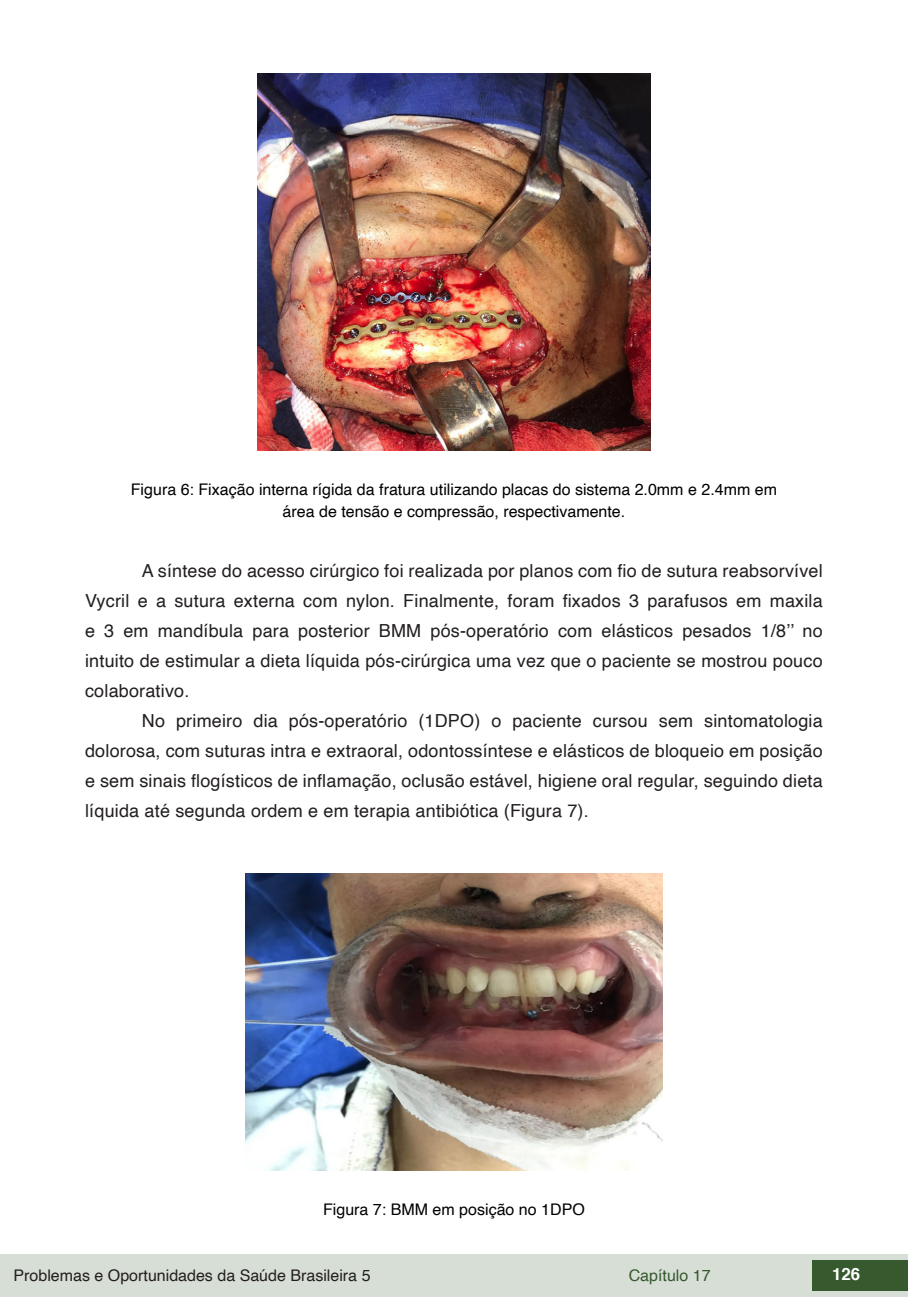
<style>
.page{position:relative;width:908px;height:1304px;background:#fff}
.page>*{position:absolute;margin:0;border:0;box-sizing:border-box;transform-origin:0 0}
.txt{font:18px/30px "Helvetica";letter-spacing:.01em;color:#231f20;text-align:justify}
.t1{font:700 16.8px "Helvetica";color:#fff}
.info_tab_graf_imag{font:16px/22px "Helvetica";color:#000;text-align:center}
.t2{font:16px "Helvetica";color:#231f20}
.t3{font:16px "Helvetica";color:#36592e}
</style>
<div class="page">
<div style="left:0;top:1254px;width:906px;height:43px;background:#d7ded5"></div>
<div style="left:812px;top:1261px;width:95px;height:30px;background:#36592e"></div>
<img style="left:257px;top:74px;width:393px;height:376px">
<img style="left:246px;top:874px;width:415px;height:296px">
<p class="info_tab_graf_imag" style="left:131px;top:479px;width:647px">Figura 6: Fixação interna rígida da fratura utilizando placas do sistema 2.0mm e 2.4mm em área de tensão e compressão, respectivamente.</p>
<p class="txt" style="left:85px;top:556px;width:738px;text-indent:57px">A síntese do acesso cirúrgico foi realizada por planos com fio de sutura reabsorvível Vycril e a sutura externa com nylon. Finalmente, foram fixados 3 parafusos em maxila e 3 em mandíbula para posterior BMM pós-operatório com elásticos pesados 1/8’’ no intuito de estimular a dieta líquida pós-cirúrgica uma vez que o paciente se mostrou pouco colaborativo.</p>
<p class="txt" style="left:85px;top:706px;width:738px;text-indent:57px">No primeiro dia pós-operatório (1DPO) o paciente cursou sem sintomatologia dolorosa, com suturas intra e extraoral, odontossíntese e elásticos de bloqueio em posição e sem sinais flogísticos de inflamação, oclusão estável, higiene oral regular, seguindo dieta líquida até segunda ordem e em terapia antibiótica (Figura 7).</p>
<p class="info_tab_graf_imag" style="left:323px;top:1199px;width:263px">Figura 7: BMM em posição no 1DPO</p>
<p class="t2" style="left:14px;top:1263px;width:358px">Problemas e Oportunidades da Saúde Brasileira 5</p>
<p class="t3" style="left:628px;top:1263px;width:83px">Capítulo 17</p>
<p class="t1" style="left:831px;top:1261px;width:30px">126</p>
</div>
